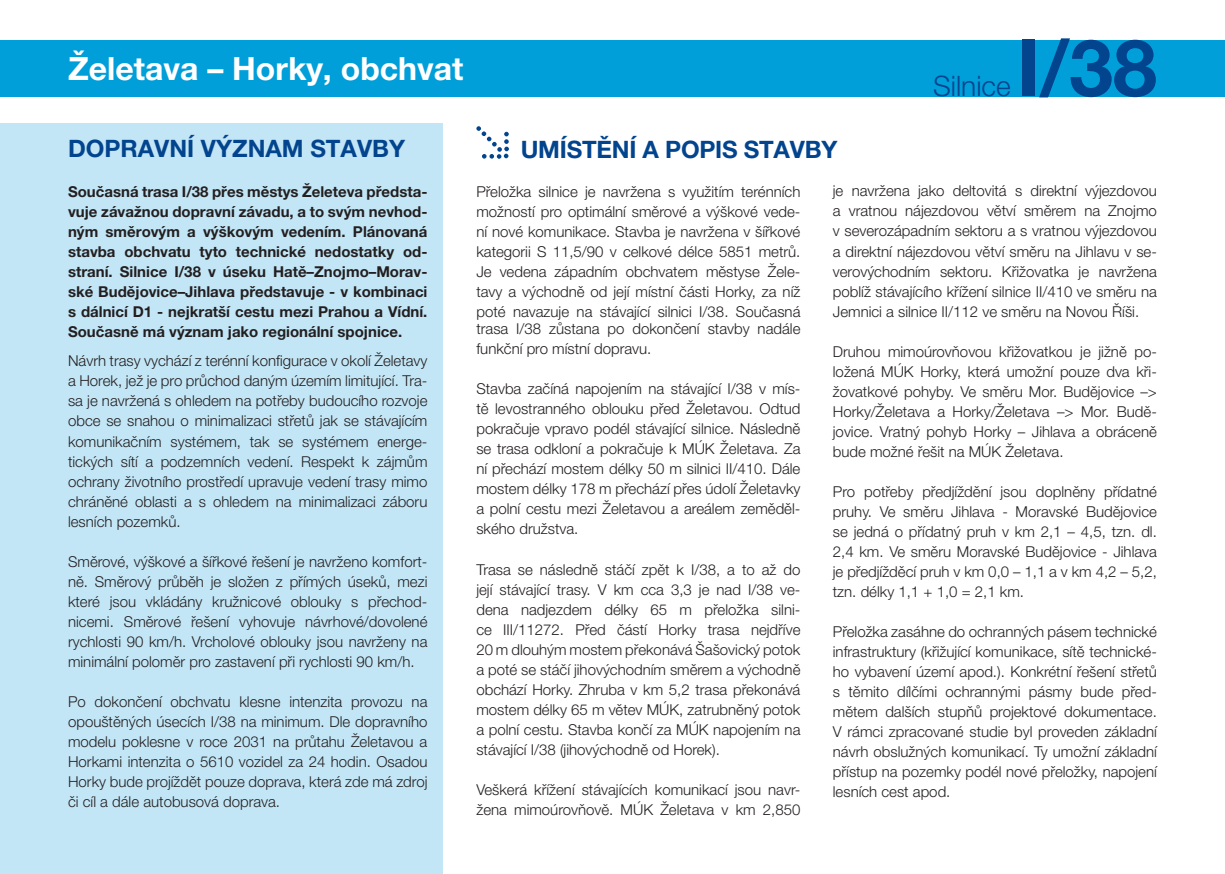
<style>
.page{position:relative;width:1225px;height:874px;background:#fff}
.page>*{position:absolute;margin:0;border:0;box-sizing:border-box;transform-origin:0 0}
.t1{font:700 78.8px "Helvetica Neue LT Pro";color:#02448d}
.t2{font:700 32px "Helvetica Neue LT Pro";color:#fff}
.t3{font:300 28.2px "Helvetica Neue LT Pro";color:#02448d}
.t4{font:700 24px "Helvetica Neue LT Pro";color:#02448d}
.t5{font:300 15px/20px "Helvetica Neue LT Pro";color:#231f20;text-align:justify}
.t6{font:700 15px/20px "Helvetica Neue LT Pro";color:#231f20;text-align:justify}
</style>
<div class="page">
<div style="left:0;top:40px;width:1225px;height:56px;background:#009fda"></div>
<div style="left:0;top:123px;width:442px;height:750px;background:#c3e6f6"></div>
<svg style="left:476px;top:126px;width:33px;height:33px"></svg>
<h2 class="t2" style="left:68px;top:48px;width:397px">Želetava – Horky, obchvat</h2>
<h3 class="t3" style="left:933px;top:69px;width:79px">Silnice</h3>
<h1 class="t1" style="left:1016px;top:19px;width:142px">I/38</h1>
<h3 class="t4" style="left:68px;top:133px;width:338px">DOPRAVNÍ VÝZNAM STAVBY</h3>
<p class="t6" style="left:68px;top:181px;width:361px">Současná trasa I/38 přes městys Želeteva předsta&shy;vuje závažnou dopravní závadu, a to svým nevhod&shy;ným směrovým a výškovým vedením. Plánovaná stavba obchvatu tyto technické nedostatky od&shy;straní. Silnice I/38 v úseku Hatě–Znojmo–Morav&shy;ské Budějovice–Jihlava představuje - v kombinaci s dálnicí D1 - nejkratší cestu mezi Prahou a Vídní.<br>Současně má význam jako regionální spojnice.</p>
<p class="t5" style="left:68px;top:350px;width:361px">Návrh trasy vychází z terénní konfigurace v okolí Želetavy a Horek, jež je pro průchod daným územím limitující. Tra&shy;sa je navržená s ohledem na potřeby budoucího rozvoje obce se snahou o minimalizaci střetů jak se stávajícím komunikačním systémem, tak se systémem energe&shy;tických sítí a podzemních vedení. Respekt k zájmům ochrany životního prostředí upravuje vedení trasy mimo chráněné oblasti a s ohledem na minimalizaci záboru lesních pozemků.</p>
<p class="t5" style="left:68px;top:550px;width:361px">Směrové, výškové a šířkové řešení je navrženo komfort&shy;ně. Směrový průběh je složen z přímých úseků, mezi které jsou vkládány kružnicové oblouky s přechod&shy;nicemi. Směrové řešení vyhovuje návrhové/dovolené rychlosti 90 km/h. Vrcholové oblouky jsou navrženy na minimální poloměr pro zastavení při rychlosti 90 km/h.</p>
<p class="t5" style="left:68px;top:690px;width:361px">Po dokončení obchvatu klesne intenzita provozu na opouštěných úsecích I/38 na minimum. Dle dopravního modelu poklesne v roce 2031 na průtahu Želetavou a Horkami intenzita o 5610 vozidel za 24 hodin. Osadou Horky bude projíždět pouze doprava, která zde má zdroj či cíl a dále autobusová doprava.</p>
<h3 class="t4" style="left:521px;top:135px;width:318px">UMÍSTĚNÍ A POPIS STAVBY</h3>
<p class="t5" style="left:476px;top:181px;width:325px">Přeložka silnice je navržena s využitím terénních možností pro optimální směrové a výškové vede&shy;ní nové komunikace. Stavba je navržena v šířkové kategorii S 11,5/90 v celkové délce 5851 metrů.<br>Je vedena západním obchvatem městyse Žele&shy;tavy a východně od její místní části Horky, za níž poté navazuje na stávající silnici I/38. Současná</p>
<p class="t5" style="left:476px;top:318px;width:325px">trasa I/38 zůstana po dokončení stavby nadále funkční pro místní dopravu.</p>
<p class="t5" style="left:476px;top:378px;width:325px">Stavba začíná napojením na stávající I/38 v mís&shy;tě levostranného oblouku před Želetavou. Odtud pokračuje vpravo podél stávající silnice. Následně se trasa odkloní a pokračuje k MÚK Želetava. Za ní přechází mostem délky 50 m silnici II/410. Dále mostem délky 178 m přechází přes údolí Želetavky a polní cestu mezi Želetavou a areálem zeměděl&shy;ského družstva.</p>
<p class="t5" style="left:476px;top:558px;width:325px">Trasa se následně stáčí zpět k I/38, a to až do její stávající trasy. V km cca 3,3 je nad I/38 ve&shy;dena nadjezdem délky 65 m přeložka silni&shy;ce III/11272. Před částí Horky trasa nejdříve 20 m dlouhým mostem překonává Šašovický potok a poté se stáčí jihovýchodním směrem a východně obchází Horky. Zhruba v km 5,2 trasa překonává mostem délky 65 m větev MÚK, zatrubněný potok a polní cestu. Stavba končí za MÚK napojením na stávající I/38 (jihovýchodně od Horek).</p>
<p class="t5" style="left:476px;top:778px;width:325px">Veškerá křížení stávajících komunikací jsou navr&shy;žena mimoúrovňově. MÚK Želetava v km 2,850</p>
<p class="t5" style="left:833px;top:181px;width:325px">je navržena jako deltovitá s direktní výjezdovou a vratnou nájezdovou větví směrem na Znojmo v severozápadním sektoru a s vratnou výjezdovou a direktní nájezdovou větví směru na Jihlavu v se&shy;verovýchodním sektoru. Křižovatka je navržena poblíž stávajícího křížení silnice II/410 ve směru na Jemnici a silnice II/112 ve směru na Novou Říši.</p>
<p class="t5" style="left:833px;top:341px;width:325px">Druhou mimoúrovňovou křižovatkou je jižně po&shy;ložená MÚK Horky, která umožní pouze dva kři&shy;žovatkové pohyby. Ve směru Mor. Budějovice –&gt; Horky/Želetava a Horky/Želetava –&gt; Mor. Budě&shy;jovice. Vratný pohyb Horky – Jihlava a obráceně bude možné řešit na MÚK Želetava.</p>
<p class="t5" style="left:833px;top:481px;width:325px">Pro potřeby předjíždění jsou doplněny přídatné pruhy. Ve směru Jihlava - Moravské Budějovice se jedná o přídatný pruh v km 2,1 – 4,5, tzn. dl.<br>2,4 km. Ve směru Moravské Budějovice - Jihlava je předjížděcí pruh v km 0,0 – 1,1 a v km 4,2 – 5,2, tzn. délky 1,1 + 1,0 = 2,1 km.</p>
<p class="t5" style="left:833px;top:621px;width:325px">Přeložka zasáhne do ochranných pásem technické infrastruktury (křižující komunikace, sítě technické&shy;ho vybavení území apod.). Konkrétní řešení střetů s těmito dílčími ochrannými pásmy bude před&shy;mětem dalších stupňů projektové dokumentace.<br>V rámci zpracované studie byl proveden základní návrh obslužných komunikací. Ty umožní základní přístup na pozemky podél nové přeložky, napojení lesních cest apod.</p>
</div>
